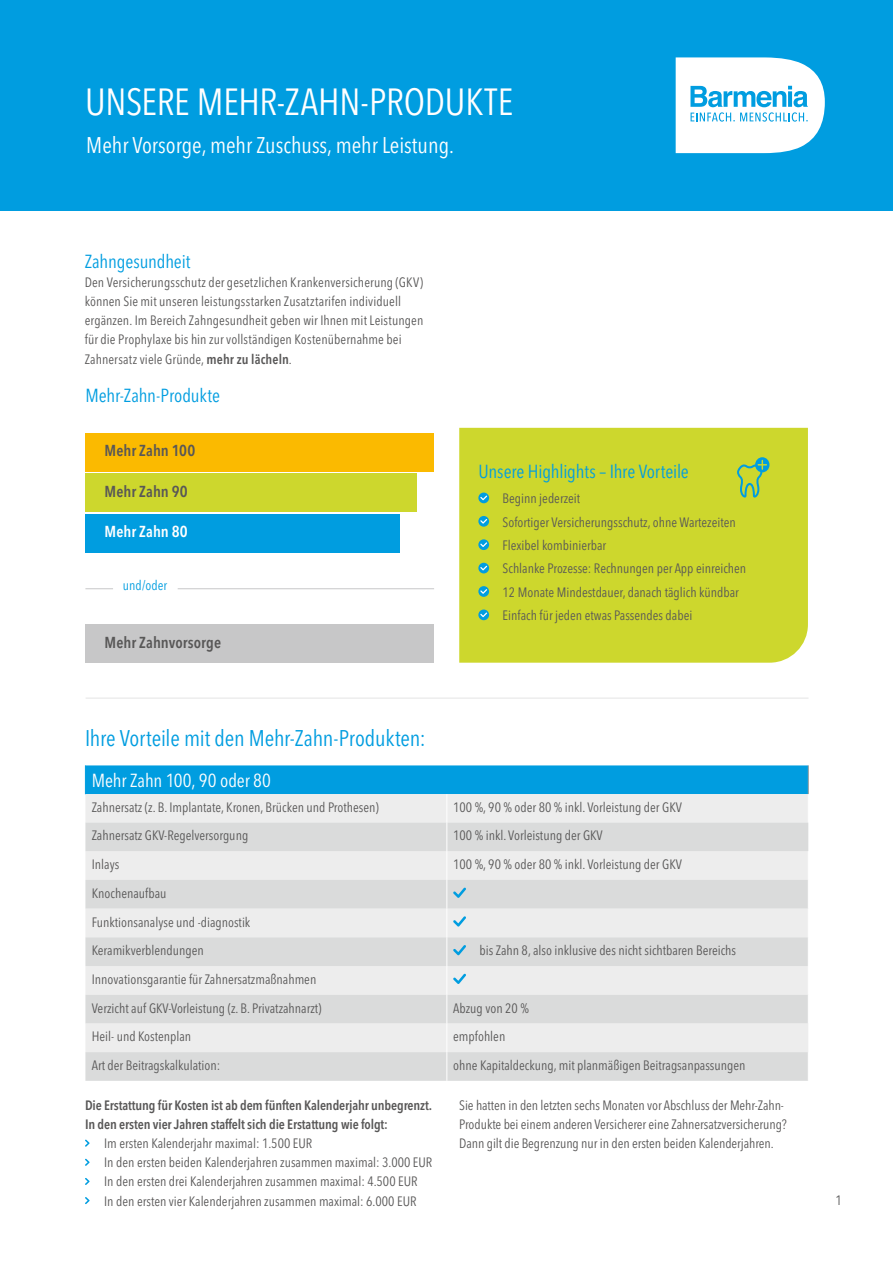
<style>
.page{position:relative;width:893px;height:1263px;background:#fff}
.page>*{position:absolute;margin:0;border:0;box-sizing:border-box;transform-origin:0 0}
.t1{font:condensed 37.5px "Avenir Next LT Pro";letter-spacing:-.005em;color:#fff}
.t2{font:condensed 22.5px "Avenir Next LT Pro";color:#fff}
.t3{font:condensed 22.5px "Avenir Next LT Pro";letter-spacing:-.01em;color:#009de0}
.t4{font:condensed 18.75px "Avenir Next LT Pro";letter-spacing:-.01em;color:#009de0}
.t5{font:condensed 18.75px "Avenir Next LT Pro";letter-spacing:-.005em;color:#fff}
.t6{font:600 condensed 15.75px "Avenir Next LT Pro";letter-spacing:.005em;color:#585757}
.t7{font:600 condensed 15.75px "Avenir Next LT Pro";letter-spacing:.005em;color:#fff}
.t8{font:condensed 13.5px/19.2px "Avenir Next LT Pro";color:#585757}
.t9{font:600 condensed 13.5px/19.2px "Avenir Next LT Pro";letter-spacing:-.01em;color:#585757}
.t10{font:condensed 13.5px "Avenir Next LT Pro";letter-spacing:.005em;color:#009de0}
.s1{font-weight:600}
</style>
<div class="page">
<div style="left:0;top:0;width:893px;height:210px;background:#009de0"></div>
<svg style="left:676px;top:57px;width:149px;height:96px;background:#d1edf9"></svg>
<svg style="left:85px;top:1139px;width:5px;height:8px"></svg>
<svg style="left:85px;top:1159px;width:5px;height:7px"></svg>
<svg style="left:85px;top:1178px;width:5px;height:7px"></svg>
<svg style="left:85px;top:1197px;width:5px;height:7px"></svg>
<svg style="left:85px;top:765px;width:724px;height:316px;background:#cedde3"></svg>
<hr style="left:86px;top:697px;width:722px;height:2px;background:#ededed">
<div style="left:85px;top:625px;width:349px;height:38px;background:#c7c7c8"></div>
<div style="left:85px;top:514px;width:315px;height:38px;background:#009de0"></div>
<div style="left:85px;top:474px;width:332px;height:38px;background:#cdd72d"></div>
<div style="left:85px;top:433px;width:349px;height:39px;background:#fbba00"></div>
<svg style="left:85px;top:588px;width:28px;height:1px"></svg>
<hr style="left:178px;top:588px;width:256px;height:1px;background:#c7c7c8">
<div style="left:459px;top:428px;width:349px;height:235px;background:#cdd72d"></div>
<svg style="left:478px;top:493px;width:11px;height:10px"></svg>
<svg style="left:480px;top:495px;width:7px;height:5px"></svg>
<svg style="left:478px;top:516px;width:11px;height:11px"></svg>
<svg style="left:480px;top:519px;width:7px;height:5px"></svg>
<div style="left:478px;top:539px;width:11px;height:11px;background:#009de0;border-radius:50%"></div>
<svg style="left:480px;top:542px;width:7px;height:5px"></svg>
<div style="left:478px;top:563px;width:11px;height:10px;background:#009de0;border-radius:50%"></div>
<svg style="left:480px;top:566px;width:7px;height:4px"></svg>
<div style="left:478px;top:586px;width:11px;height:11px;background:#009de0;border-radius:50%"></div>
<svg style="left:480px;top:589px;width:7px;height:5px"></svg>
<svg style="left:478px;top:609px;width:11px;height:11px"></svg>
<svg style="left:480px;top:612px;width:7px;height:5px"></svg>
<svg style="left:755px;top:457px;width:14px;height:15px"></svg>
<svg style="left:737px;top:460px;width:29px;height:37px"></svg>
<h1 class="t1" style="left:85px;top:79px;width:430px">UNSERE MEHR-ZAHN-PRODUKTE</h1>
<h2 class="t2" style="left:86px;top:132px;width:369px">Mehr Vorsorge, mehr Zuschuss, mehr Leistung.</h2>
<h3 class="t4" style="left:85px;top:250px;width:107px">Zahngesundheit</h3>
<p class="t8" style="left:85px;top:273px;width:340px">Den Versicherungsschutz der gesetzlichen Krankenversicherung (GKV) können Sie mit unseren leistungsstarken Zusatztarifen individuell ergänzen. Im Bereich Zahngesundheit geben wir Ihnen mit Leistungen für die Prophylaxe bis hin zur vollständigen Kostenübernahme bei Zahnersatz viele Gründe, <span class="s1">mehr zu lächeln</span>.</p>
<h3 class="t4" style="left:85px;top:384px;width:136px">Mehr-Zahn-Produkte</h3>
<p class="t6" style="left:105px;top:441px;width:92px">Mehr Zahn 100</p>
<p class="t6" style="left:105px;top:481px;width:85px">Mehr Zahn 90</p>
<p class="t7" style="left:105px;top:522px;width:85px">Mehr Zahn 80</p>
<p class="t10" style="left:123px;top:577px;width:46px">und/oder</p>
<p class="t6" style="left:105px;top:632px;width:118px">Mehr Zahnvorsorge</p>
<h2 class="t3" style="left:85px;top:725px;width:342px">Ihre Vorteile mit den Mehr-Zahn-Produkten:</h2>
<h3 class="t4" style="left:478px;top:460px;width:212px">Unsere Highlights – Ihre Vorteile</h3>
<p class="t8" style="left:503px;top:487px;width:245px;line-height:23.4px">Beginn jederzeit<br>Sofortiger Versicherungsschutz, ohne Wartezeiten Flexibel kombinierbar<br>Schlanke Prozesse: Rechnungen per App einreichen 12 Monate Mindestdauer, danach täglich kündbar Einfach für jeden etwas Passendes dabei</p>
<h3 class="t5" style="left:92px;top:769px;width:181px">Mehr Zahn 100, 90 oder 80</h3>
<p class="t8" style="left:92px;top:797px;width:289px">Zahnersatz (z. B. Implantate, Kronen, Brücken und Prothesen)</p>
<p class="t8" style="left:453px;top:797px;width:230px">100 %, 90 % oder 80 % inkl. Vorleistung der GKV</p>
<p class="t8" style="left:92px;top:826px;width:158px">Zahnersatz GKV-Regelversorgung</p>
<p class="t8" style="left:453px;top:826px;width:151px">100 % inkl. Vorleistung der GKV</p>
<p class="t8" style="left:92px;top:855px;width:29px">Inlays</p>
<p class="t8" style="left:453px;top:855px;width:230px">100 %, 90 % oder 80 % inkl. Vorleistung der GKV</p>
<p class="t8" style="left:92px;top:879px;width:160px;line-height:28.7px">Knochenaufbau<br>Funktionsanalyse und -diagnostik<br>Keramikverblendungen</p>
<p class="t8" style="left:479px;top:941px;width:258px">bis Zahn 8, also inklusive des nicht sichtbaren Bereichs</p>
<p class="t8" style="left:92px;top:965px;width:231px;line-height:28.7px">Innovationsgarantie für Zahnersatzmaßnahmen<br>Verzicht auf GKV-Vorleistung (z. B. Privatzahnarzt)</p>
<p class="t8" style="left:453px;top:998px;width:77px">Abzug von 20 %</p>
<p class="t8" style="left:92px;top:1027px;width:101px">Heil- und Kostenplan</p>
<p class="t8" style="left:453px;top:1027px;width:54px">empfohlen</p>
<p class="t8" style="left:92px;top:1056px;width:130px">Art der Beitragskalkulation:</p>
<p class="t8" style="left:453px;top:1056px;width:294px">ohne Kapitaldeckung, mit planmäßigen Beitragsanpassungen</p>
<p class="t9" style="left:85px;top:1095px;width:348px">Die Erstattung für Kosten ist ab dem fünften Kalenderjahr unbegrenzt.<br>In den ersten vier Jahren staffelt sich die Erstattung wie folgt:</p>
<p class="t8" style="left:104px;top:1134px;width:330px">Im ersten Kalenderjahr maximal: 1.500 EUR<br>In den ersten beiden Kalenderjahren zusammen maximal: 3.000 EUR In den ersten drei Kalenderjahren zusammen maximal: 4.500 EUR<br>In den ersten vier Kalenderjahren zusammen maximal: 6.000 EUR</p>
<p class="t8" style="left:459px;top:1095px;width:329px">Sie hatten in den letzten sechs Monaten vor Abschluss der Mehr-Zahn-<br>Produkte bei einem anderen Versicherer eine Zahnersatzversicherung?<br>Dann gilt die Begrenzung nur in den ersten beiden Kalenderjahren.</p>
<p class="t8" style="left:836px;top:1191px;width:8px">1</p>
</div>
